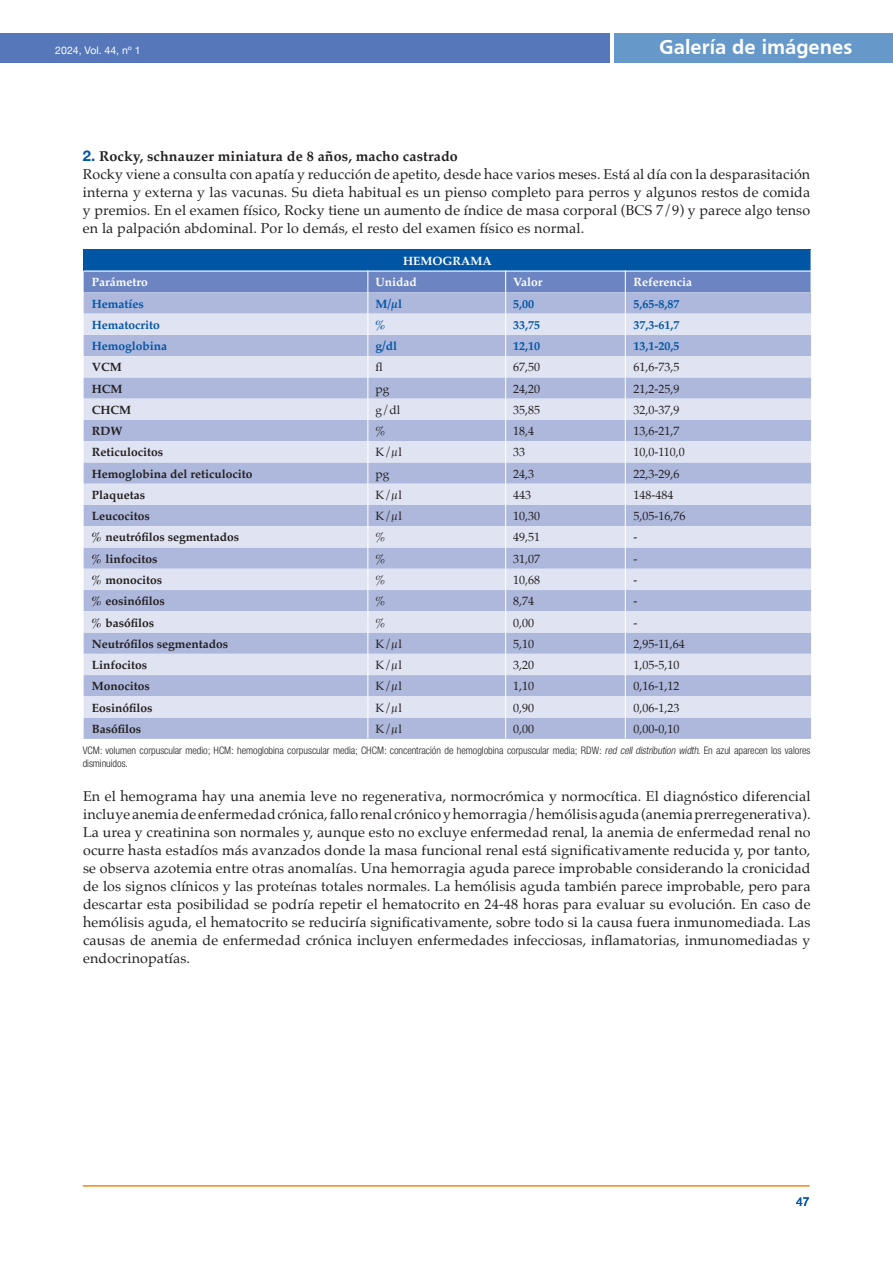
<style>
.page{position:relative;width:893px;height:1263px;background:#fff}
.page>*{position:absolute;margin:0;border:0;box-sizing:border-box;transform-origin:0 0}
.t1{font:700 21px "Frutiger";color:#fff}
.t2{font:14.25px/18px "Palatino";letter-spacing:.01em;color:#231f20;text-align:justify}
.t3{font:12px "Palatino";color:#231f20}
.t4{font:700 12px "Palatino";color:#231f20}
.t5{font:700 12px "Palatino";color:#0155a5}
.t6{font:700 12px "Palatino";color:#fff}
.t7{font:12px "Helvetica Neue";color:#0155a5}
.t8{font:300 10.5px/13.5px "Neue Helvetica Condensed BQ";color:#231f20}
.t9{font:10.5px "Helvetica Neue";color:#fff}
.s1{font-family:"Helvetica Neue";font-weight:700;font-size:15px;color:#0155a5}
.s2{font-weight:700}
.s3{font-style:italic}
</style>
<div class="page">
<hr style="left:83px;top:1185px;width:726px;height:1px;background:#f68e1e">
<div style="left:0;top:33px;width:610px;height:30px;background:#5677b9"></div>
<div style="left:615px;top:34px;width:278px;height:29px;background:#6699c9"></div>
<svg style="left:84px;top:292px;width:727px;height:447px;background:#aeb9dc"></svg>
<svg style="left:84px;top:314px;width:727px;height:404px;background:#c8cfe7"></svg>
<svg style="left:84px;top:250px;width:727px;height:42px;background:#366cb3"></svg>
<hr style="left:84px;top:270px;width:727px;height:2px;background:#fff">
<hr style="left:367px;top:270px;width:1px;height:468px;background:#fff">
<hr style="left:505px;top:270px;width:1px;height:468px;background:#fff">
<hr style="left:625px;top:270px;width:1px;height:468px;background:#fff">
<p class="t9" style="left:55px;top:42px;width:87px">2024, Vol. 44, nº 1</p>
<h1 class="t1" style="left:659px;top:35px;width:195px">Galería de imágenes</h1>
<p class="t9" style="left:73px;top:42px;width:7px">2</p>
<p class="t9" style="left:110px;top:42px;width:7px">2</p>
<p class="t9" style="left:73px;top:42px;width:7px">1</p>
<p class="t9" style="left:110px;top:42px;width:7px">1</p>
<p class="t9" style="left:135px;top:42px;width:7px">3</p>
<p class="t2" style="left:83px;top:147px;width:729px;text-align:left"><span class="s1">2.</span> <span class="s2">Rocky, schnauzer miniatura de 8 años, macho castrado<br></span>Rocky viene a consulta con apatía y reducción de apetito, desde hace varios meses. Está al día con la desparasitación interna y externa y las vacunas. Su dieta habitual es un pienso completo para perros y algunos restos de comida y premios. En el examen físico, Rocky tiene un aumento de índice de masa corporal (BCS 7/9) y parece algo tenso en la palpación abdominal. Por lo demás, el resto del examen físico es normal.</p>
<p class="t6" style="left:403px;top:251px;width:90px">HEMOGRAMA</p>
<p class="t6" style="left:92px;top:272px;width:58px">Parámetro</p>
<p class="t6" style="left:376px;top:272px;width:43px">Unidad</p>
<p class="t6" style="left:513px;top:272px;width:31px">Valor</p>
<p class="t6" style="left:633px;top:272px;width:60px">Referencia</p>
<p class="t5" style="left:92px;top:293px;width:53px">Hematíes</p>
<p class="t5" style="left:376px;top:293px;width:28px">M/µl</p>
<p class="t5" style="left:513px;top:293px;width:22px">5,00</p>
<p class="t5" style="left:633px;top:293px;width:47px">5,65-8,87</p>
<p class="t5" style="left:92px;top:314px;width:69px">Hematocrito</p>
<p class="t5" style="left:376px;top:314px;width:12px">%</p>
<p class="t5" style="left:513px;top:314px;width:28px">33,75</p>
<p class="t5" style="left:633px;top:314px;width:47px">37,3-61,7</p>
<p class="t5" style="left:92px;top:336px;width:77px">Hemoglobina</p>
<p class="t5" style="left:376px;top:336px;width:23px">g/dl</p>
<p class="t5" style="left:513px;top:336px;width:28px">12,10</p>
<p class="t5" style="left:633px;top:336px;width:47px">13,1-20,5</p>
<p class="t4" style="left:92px;top:357px;width:31px">VCM</p>
<p class="t3" style="left:376px;top:357px;width:9px">fl</p>
<p class="t3" style="left:513px;top:357px;width:28px">67,50</p>
<p class="t3" style="left:633px;top:357px;width:47px">61,6-73,5</p>
<p class="t4" style="left:92px;top:378px;width:32px">HCM</p>
<p class="t3" style="left:376px;top:378px;width:15px">pg</p>
<p class="t3" style="left:513px;top:378px;width:28px">24,20</p>
<p class="t3" style="left:633px;top:378px;width:47px">21,2-25,9</p>
<p class="t4" style="left:92px;top:399px;width:41px">CHCM</p>
<p class="t3" style="left:376px;top:400px;width:26px">g/dl</p>
<p class="t3" style="left:513px;top:400px;width:28px">35,85</p>
<p class="t3" style="left:633px;top:400px;width:47px">32,0-37,9</p>
<p class="t4" style="left:92px;top:421px;width:32px">RDW</p>
<p class="t3" style="left:376px;top:421px;width:12px">%</p>
<p class="t3" style="left:513px;top:421px;width:22px">18,4</p>
<p class="t3" style="left:633px;top:421px;width:47px">13,6-21,7</p>
<p class="t4" style="left:92px;top:442px;width:73px">Reticulocitos</p>
<p class="t3" style="left:376px;top:442px;width:28px">K/µl</p>
<p class="t3" style="left:513px;top:442px;width:13px">33</p>
<p class="t3" style="left:633px;top:442px;width:53px">10,0-110,0</p>
<p class="t4" style="left:92px;top:463px;width:162px">Hemoglobina del reticulocito</p>
<p class="t3" style="left:376px;top:463px;width:15px">pg</p>
<p class="t3" style="left:513px;top:463px;width:22px">24,3</p>
<p class="t3" style="left:633px;top:463px;width:47px">22,3-29,6</p>
<p class="t4" style="left:92px;top:485px;width:55px">Plaquetas</p>
<p class="t3" style="left:376px;top:485px;width:28px">K/µl</p>
<p class="t3" style="left:513px;top:485px;width:19px">443</p>
<p class="t3" style="left:633px;top:485px;width:41px">148-484</p>
<p class="t4" style="left:92px;top:506px;width:59px">Leucocitos</p>
<p class="t3" style="left:376px;top:506px;width:28px">K/µl</p>
<p class="t3" style="left:513px;top:506px;width:28px">10,30</p>
<p class="t3" style="left:633px;top:506px;width:53px">5,05-16,76</p>
<p class="t4" style="left:92px;top:527px;width:149px">% neutrófilos segmentados</p>
<p class="t3" style="left:376px;top:527px;width:12px">%</p>
<p class="t3" style="left:513px;top:527px;width:28px">49,51</p>
<p class="t3" style="left:633px;top:527px;width:5px">-</p>
<p class="t4" style="left:92px;top:548px;width:67px">% linfocitos</p>
<p class="t3" style="left:376px;top:549px;width:12px">%</p>
<p class="t3" style="left:513px;top:549px;width:28px">31,07</p>
<p class="t3" style="left:633px;top:549px;width:5px">-</p>
<p class="t4" style="left:92px;top:570px;width:72px">% monocitos</p>
<p class="t3" style="left:376px;top:570px;width:12px">%</p>
<p class="t3" style="left:513px;top:570px;width:28px">10,68</p>
<p class="t3" style="left:633px;top:570px;width:5px">-</p>
<p class="t4" style="left:92px;top:591px;width:74px">% eosinófilos</p>
<p class="t3" style="left:376px;top:591px;width:12px">%</p>
<p class="t3" style="left:513px;top:591px;width:22px">8,74</p>
<p class="t3" style="left:633px;top:591px;width:5px">-</p>
<p class="t4" style="left:92px;top:612px;width:64px">% basófilos</p>
<p class="t3" style="left:376px;top:612px;width:12px">%</p>
<p class="t3" style="left:513px;top:612px;width:22px">0,00</p>
<p class="t3" style="left:633px;top:612px;width:5px">-</p>
<p class="t4" style="left:92px;top:633px;width:138px">Neutrófilos segmentados</p>
<p class="t3" style="left:376px;top:634px;width:28px">K/µl</p>
<p class="t3" style="left:513px;top:634px;width:22px">5,10</p>
<p class="t3" style="left:633px;top:634px;width:53px">2,95-11,64</p>
<p class="t4" style="left:92px;top:655px;width:57px">Linfocitos</p>
<p class="t3" style="left:376px;top:655px;width:28px">K/µl</p>
<p class="t3" style="left:513px;top:655px;width:22px">3,20</p>
<p class="t3" style="left:633px;top:655px;width:47px">1,05-5,10</p>
<p class="t4" style="left:92px;top:676px;width:59px">Monocitos</p>
<p class="t3" style="left:376px;top:676px;width:28px">K/µl</p>
<p class="t3" style="left:513px;top:676px;width:22px">1,10</p>
<p class="t3" style="left:633px;top:676px;width:47px">0,16-1,12</p>
<p class="t4" style="left:92px;top:697px;width:62px">Eosinófilos</p>
<p class="t3" style="left:376px;top:697px;width:28px">K/µl</p>
<p class="t3" style="left:513px;top:697px;width:22px">0,90</p>
<p class="t3" style="left:633px;top:697px;width:47px">0,06-1,23</p>
<p class="t4" style="left:92px;top:718px;width:51px">Basófilos</p>
<p class="t3" style="left:376px;top:719px;width:28px">K/µl</p>
<p class="t3" style="left:513px;top:719px;width:22px">0,00</p>
<p class="t3" style="left:633px;top:719px;width:47px">0,00-0,10</p>
<p class="t8" style="left:83px;top:744px;width:729px">VCM: volumen corpuscular medio; HCM: hemoglobina corpuscular media; CHCM: concentración de hemoglobina corpuscular media; RDW: <span class="s3">red cell distribution width</span>. En azul aparecen los valores disminuidos.</p>
<p class="t2" style="left:83px;top:787px;width:729px">En el hemograma hay una anemia leve no regenerativa, normocrómica y normocítica. El diagnóstico diferencial incluye anemia de enfermedad crónica, fallo renal crónico y hemorragia/hemólisis aguda (anemia prerregenerativa).<br>La urea y creatinina son normales y, aunque esto no excluye enfermedad renal, la anemia de enfermedad renal no ocurre hasta estadíos más avanzados donde la masa funcional renal está significativamente reducida y, por tanto, se observa azotemia entre otras anomalías. Una hemorragia aguda parece improbable considerando la cronicidad de los signos clínicos y las proteínas totales normales. La hemólisis aguda también parece improbable, pero para descartar esta posibilidad se podría repetir el hematocrito en 24-48 horas para evaluar su evolución. En caso de hemólisis aguda, el hematocrito se reduciría significativamente, sobre todo si la causa fuera inmunomediada. Las causas de anemia de enfermedad crónica incluyen enfermedades infecciosas, inflamatorias, inmunomediadas y endocrinopatías.</p>
<p class="t7" style="left:796px;top:1193px;width:15px">47</p>
</div>
